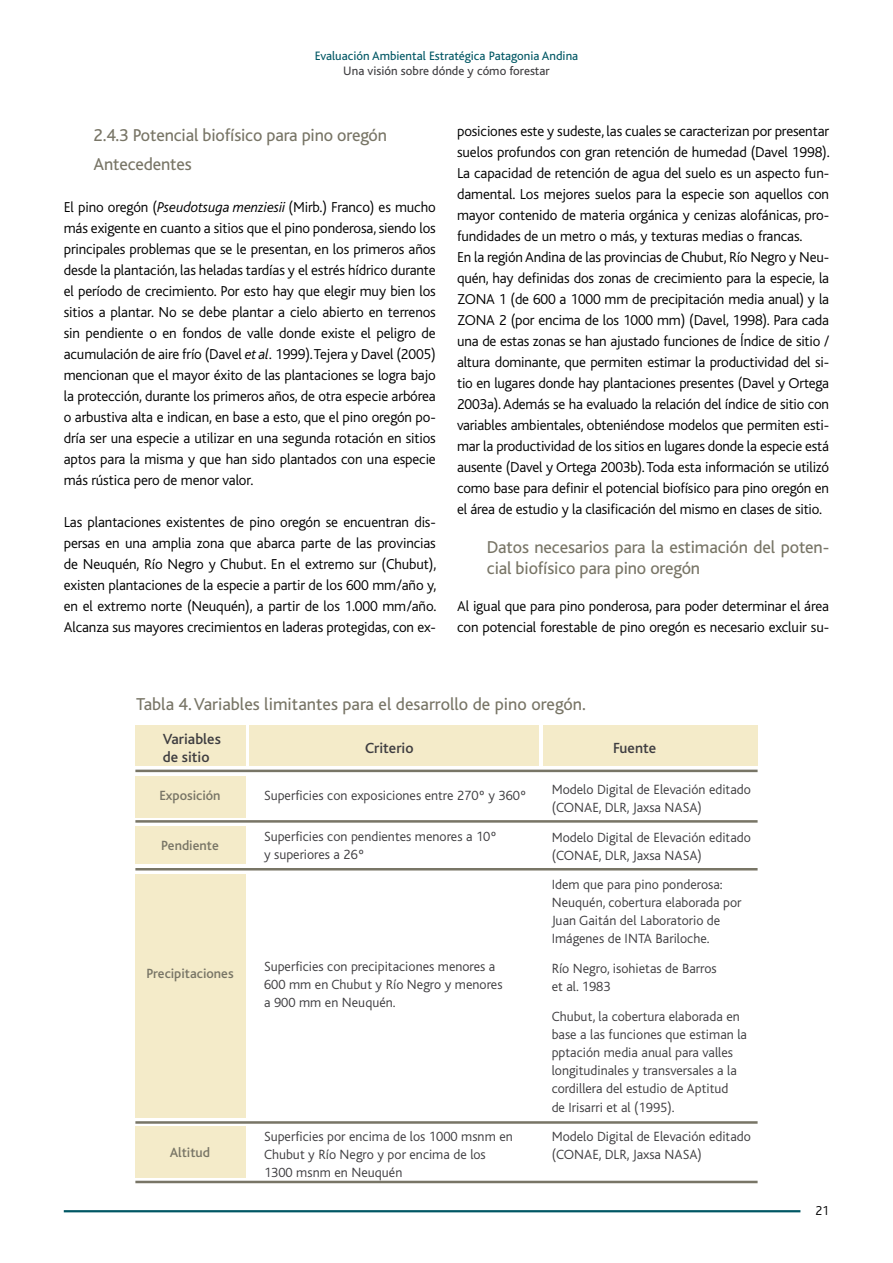
<style>
.page{position:relative;width:893px;height:1263px;background:#fff}
.page>*{position:absolute;margin:0;border:0;box-sizing:border-box;transform-origin:0 0}
.t1{font:18px/28.5px "Bliss";letter-spacing:-.01em;color:#787566}
.t2{font:500 15.3px/18.5px "Bliss";color:#3e3d40}
.t3{font:300 15px/21px "Bliss";letter-spacing:-.015em;color:#000;text-align:justify}
.t4{font:300 13.95px/18px "Bliss";color:#3e3d40}
.t5{font:500 13.95px "Bliss";color:#787566}
.t6{font:300 13.5px "Bliss";color:#000}
.t7{font:12.75px "Bliss";color:#005764}
.t8{font:12.75px "Bliss";color:#3e3d40}
.s1{font-style:italic}
</style>
<div class="page">
<hr style="left:64px;top:1210px;width:736px;height:2px;background:#005764">
<div style="left:135px;top:725px;width:110px;height:41px;background:#f4ebc9"></div>
<div style="left:135px;top:775px;width:110px;height:42px;background:#f4ebc9"></div>
<div style="left:249px;top:725px;width:290px;height:41px;background:#f4ebc9"></div>
<div style="left:543px;top:725px;width:214px;height:41px;background:#f4ebc9"></div>
<div style="left:135px;top:826px;width:110px;height:37px;background:#f4ebc9"></div>
<div style="left:135px;top:1127px;width:110px;height:51px;background:#f4ebc9"></div>
<div style="left:135px;top:874px;width:110px;height:243px;background:#f4ebc9"></div>
<hr style="left:135px;top:770px;width:623px;height:2px;background:#787566">
<hr style="left:135px;top:820px;width:623px;height:3px;background:#787566">
<hr style="left:135px;top:868px;width:623px;height:2px;background:#787566">
<hr style="left:135px;top:1121px;width:623px;height:3px;background:#787566">
<hr style="left:135px;top:1181px;width:623px;height:2px;background:#787566">
<p class="t7" style="left:315px;top:49px;width:265px">Evaluación Ambiental Estratégica Patagonia Andina</p>
<p class="t8" style="left:343px;top:64px;width:208px">Una visión sobre dónde y cómo forestar</p>
<p class="t1" style="left:94px;top:121px;width:295px">2.4.3 Potencial biofísico para pino oregón<br>Antecedentes</p>
<p class="t3" style="left:64px;top:197px;width:374px">El pino oregón (<span class="s1">Pseudotsuga menziesii</span> (Mirb.) Franco) es mucho más exigente en cuanto a sitios que el pino ponderosa, siendo los principales problemas que se le presentan, en los primeros años desde la plantación, las heladas tardías y el estrés hídrico durante el período de crecimiento. Por esto hay que elegir muy bien los sitios a plantar. No se debe plantar a cielo abierto en terrenos sin pendiente o en fondos de valle donde existe el peligro de acumulación de aire frío (Davel <span class="s1">et al.</span> 1999). Tejera y Davel (2005) mencionan que el mayor éxito de las plantaciones se logra bajo la protección, durante los primeros años, de otra especie arbórea o arbustiva alta e indican, en base a esto, que el pino oregón po&shy;dría ser una especie a utilizar en una segunda rotación en sitios aptos para la misma y que han sido plantados con una especie más rústica pero de menor valor.</p>
<p class="t3" style="left:64px;top:512px;width:374px">Las plantaciones existentes de pino oregón se encuentran dis&shy;persas en una amplia zona que abarca parte de las provincias de Neuquén, Río Negro y Chubut. En el extremo sur (Chubut), existen plantaciones de la especie a partir de los 600 mm/año y, en el extremo norte (Neuquén), a partir de los 1.000 mm/año.<br>Alcanza sus mayores crecimientos en laderas protegidas, con ex-</p>
<p class="t3" style="left:457px;top:121px;width:374px;text-align:left">posiciones este y sudeste, las cuales se caracterizan por presentar suelos profundos con gran retención de humedad (Davel 1998).<br>La capacidad de retención de agua del suelo es un aspecto fun&shy;damental. Los mejores suelos para la especie son aquellos con mayor contenido de materia orgánica y cenizas alofánicas, pro&shy;fundidades de un metro o más, y texturas medias o francas.<br>En la región Andina de las provincias de Chubut, Río Negro y Neu&shy;quén, hay definidas dos zonas de crecimiento para la especie, la ZONA 1 (de 600 a 1000 mm de precipitación media anual) y la ZONA 2 (por encima de los 1000 mm) (Davel, 1998). Para cada una de estas zonas se han ajustado funciones de Índice de sitio / altura dominante, que permiten estimar la productividad del si&shy;tio en lugares donde hay plantaciones presentes (Davel y Ortega 2003a). Además se ha evaluado la relación del índice de sitio con variables ambientales, obteniéndose modelos que permiten esti&shy;mar la productividad de los sitios en lugares donde la especie está ausente (Davel y Ortega 2003b). Toda esta información se utilizó como base para definir el potencial biofísico para pino oregón en el área de estudio y la clasificación del mismo en clases de sitio.</p>
<p class="t1" style="left:487px;top:537px;width:344px;line-height:21px">Datos necesarios para la estimación del poten&shy;cial biofísico para pino oregón</p>
<p class="t3" style="left:457px;top:596px;width:374px">Al igual que para pino ponderosa, para poder determinar el área con potencial forestable de pino oregón es necesario excluir su-</p>
<p class="t1" style="left:136px;top:690px;width:451px">Tabla 4. Variables limitantes para el desarrollo de pino oregón.</p>
<p class="t2" style="left:163px;top:730px;width:60px">Variables de sitio</p>
<p class="t2" style="left:365px;top:739px;width:50px">Criterio</p>
<p class="t2" style="left:613px;top:739px;width:45px">Fuente</p>
<p class="t5" style="left:159px;top:788px;width:63px">Exposición</p>
<p class="t4" style="left:264px;top:786px;width:264px">Superficies con exposiciones entre 270º y 360º</p>
<p class="t4" style="left:552px;top:781px;width:201px">Modelo Digital de Elevación editado (CONAE, DLR, Jaxsa NASA)</p>
<p class="t5" style="left:161px;top:838px;width:59px">Pendiente</p>
<p class="t4" style="left:264px;top:828px;width:234px">Superficies con pendientes menores a 10º y superiores a 26º</p>
<p class="t4" style="left:552px;top:828px;width:201px">Modelo Digital de Elevación editado (CONAE, DLR, Jaxsa NASA)</p>
<p class="t5" style="left:146px;top:967px;width:89px">Precipitaciones</p>
<p class="t4" style="left:264px;top:958px;width:240px">Superficies con precipitaciones menores a<br>600 mm en Chubut y Río Negro y menores a 900 mm en Neuquén.</p>
<p class="t4" style="left:552px;top:876px;width:191px">Idem que para pino ponderosa:<br>Neuquén, cobertura elaborada por<br>Juan Gaitán del Laboratorio de<br>Imágenes de INTA Bariloche.</p>
<p class="t4" style="left:552px;top:960px;width:167px">Río Negro, isohietas de Barros et al. 1983</p>
<p class="t4" style="left:552px;top:1008px;width:197px">Chubut, la cobertura elaborada en base a las funciones que estiman la pptación media anual para valles longitudinales y transversales a la cordillera del estudio de Aptitud<br>de Irisarri et al (1995).</p>
<p class="t5" style="left:170px;top:1145px;width:42px">Altitud</p>
<p class="t4" style="left:264px;top:1127px;width:250px">Superficies por encima de los 1000 msnm en<br>Chubut y Río Negro y por encima de los<br>1300 msnm en Neuquén</p>
<p class="t4" style="left:552px;top:1128px;width:201px">Modelo Digital de Elevación editado (CONAE, DLR, Jaxsa NASA)</p>
<p class="t6" style="left:815px;top:1203px;width:15px">21</p>
</div>
